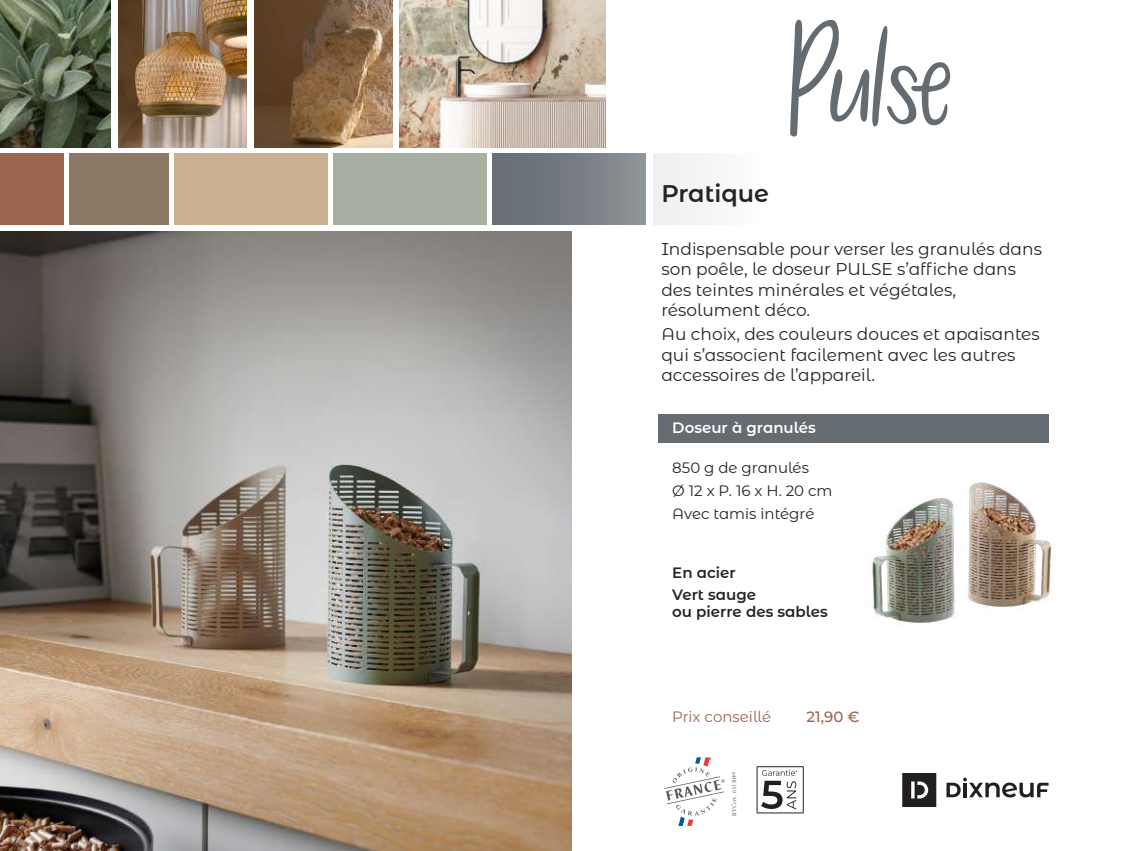
<style>
.page{position:relative;width:1134px;height:851px;background:#fff}
.page>*{position:absolute;margin:0;border:0;box-sizing:border-box;transform-origin:0 0}
.t1{font:140px "KG Lovin On Me";color:#646b71}
.t2{font:600 24px "Dixneuf";color:#232428}
.t3{font:17px/20.4px "Dixneuf";color:#232428}
.t4{font:15px/23px "Dixneuf";color:#232428}
.t5{font:600 15px/21px "Dixneuf";color:#232428}
.t6{font:600 15px "Dixneuf";color:#fff}
.t7{font:15px "Dixneuf";color:#9d654e}
.t8{font:500 15px "Dixneuf";color:#9d654e}
.t9{font:6.8px "Perpetua";color:#5a5a5d}
</style>
<div class="page">
<div style="left:658px;top:414px;width:390px;height:28px;background:#646b71"></div>
<img style="left:0;top:232px;width:572px;height:618px">
<svg style="left:664px;top:757px;width:61px;height:68px"></svg>
<img style="left:871px;top:511px;width:31px;height:112px">
<img style="left:0;top:0;width:110px;height:148px">
<img style="left:118px;top:0;width:129px;height:148px">
<img style="left:399px;top:0;width:206px;height:148px">
<img style="left:255px;top:0;width:137px;height:148px">
<svg style="left:946px;top:777px;width:102px;height:20px"></svg>
<svg style="left:902px;top:773px;width:34px;height:33px"></svg>
<img style="left:902px;top:433px;width:151px;height:191px">
<svg style="left:0;top:153px;width:704px;height:72px;background:#a89d90"></svg>
<svg style="left:756px;top:766px;width:48px;height:47px"></svg>
<h1 class="t1" style="left:789px;top:-7px;width:164px">Pulse</h1>
<h2 class="t2" style="left:661px;top:177px;width:109px">Pratique</h2>
<p class="t3" style="left:661px;top:238px;width:382px">Indispensable pour verser les granulés dans son poêle, le doseur PULSE s’affiche dans des teintes minérales et végétales, résolument déco.</p>
<p class="t3" style="left:661px;top:324px;width:380px">Au choix, des couleurs douces et apaisantes qui s’associent facilement avec les autres accessoires de l’appareil.</p>
<p class="t6" style="left:672px;top:417px;width:145px">Doseur à granulés</p>
<p class="t4" style="left:672px;top:456px;width:162px">850 g de granulés<br>Ø 12 x P. 16 x H. 20 cm<br>Avec tamis intégré</p>
<p class="t5" style="left:672px;top:562px;width:85px">En acier<br>Vert sauge</p>
<p class="t5" style="left:672px;top:600px;width:157px">ou pierre des sables</p>
<p class="t7" style="left:672px;top:706px;width:100px">Prix conseillé</p>
<p class="t8" style="left:806px;top:706px;width:54px">21,90 €</p>
<p class="t9" style="left:730px;top:815px;width:46px;rotate:-90deg">BVCert. 6313049</p>
</div>
